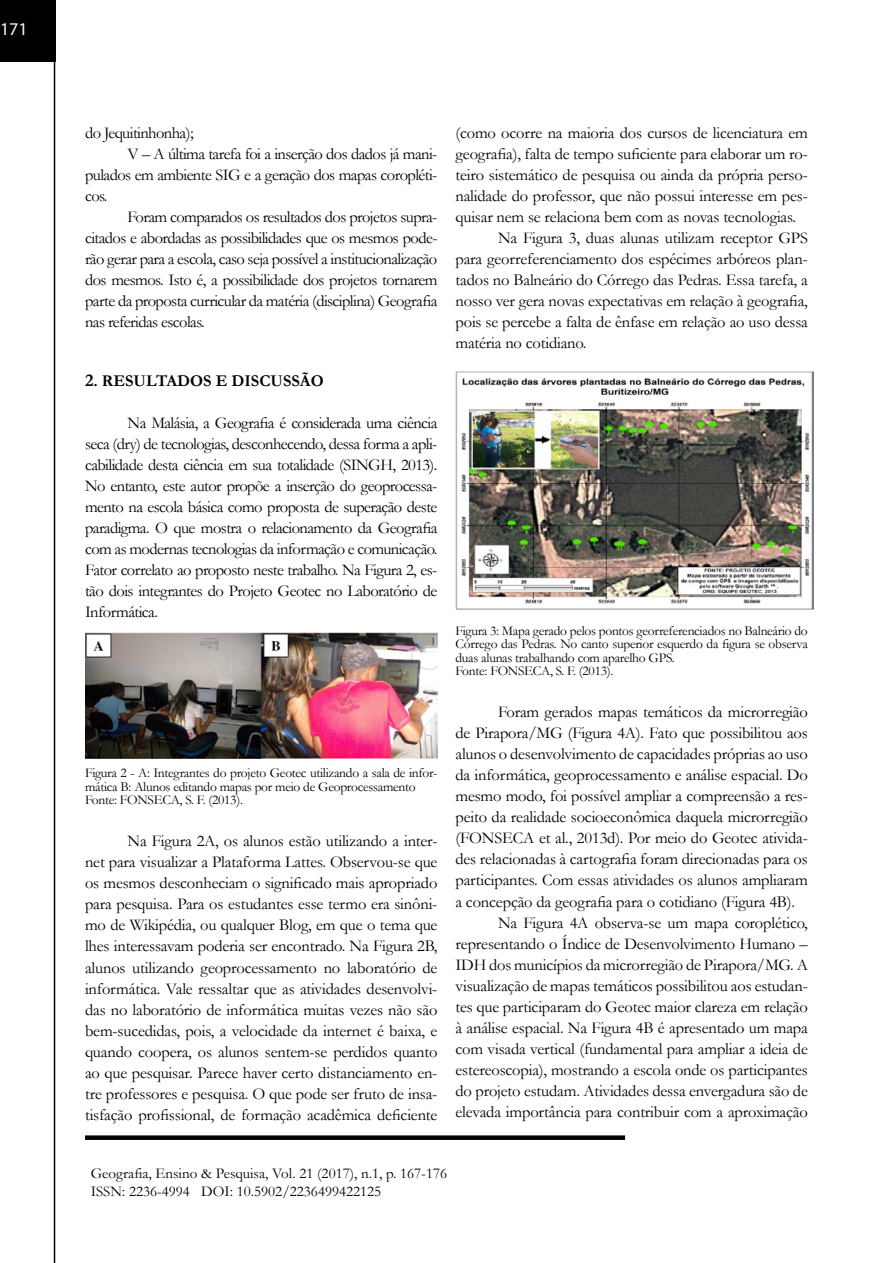
<style>
.page{position:relative;width:893px;height:1263px;background:#fff}
.page>*{position:absolute;margin:0;border:0;box-sizing:border-box;transform-origin:0 0}
.t1{font:18px "Myriad Pro";color:#f8f8f9}
.t2{font:16.5px/21px "Garamond";letter-spacing:-.01em;color:#000;text-align:justify}
.t3{font:16.5px "Garamond";letter-spacing:-.035em;color:#000}
.t4{font:700 16.5px "Garamond";color:#000}
.t5{font:15px/18px "Garamond";color:#000}
.t6{font:13.5px/13.5px "Garamond";letter-spacing:-.02em;color:#000}
.s1{font-size:18px}
</style>
<div class="page">
<div style="left:0;top:0;width:55px;height:62px;background:#000"></div>
<div style="left:85px;top:1135px;width:540px;height:5px;background:#000"></div>
<img style="left:85px;top:632px;width:352px;height:127px">
<img style="left:455px;top:371px;width:359px;height:239px">
<hr style="left:54px;top:0;width:1px;height:1263px;background:#000">
<p class="t1" style="left:0;top:18px;width:29px">171</p>
<p class="t3" style="left:85px;top:122px;width:110px">do Jequitinhonha);</p>
<p class="t3" style="left:128px;top:143px;width:311px">V – A última tarefa foi a inserção dos dados já mani-</p>
<p class="t3" style="left:85px;top:164px;width:354px">pulados em ambiente SIG e a geração dos mapas coropléti-</p>
<p class="t2" style="left:85px;top:185px;width:24px">cos.</p>
<p class="t3" style="left:128px;top:206px;width:311px">Foram comparados os resultados dos projetos supra-</p>
<p class="t3" style="left:85px;top:227px;width:354px">citados e abordadas as possibilidades que os mesmos pode-</p>
<p class="t3" style="left:85px;top:248px;width:354px">rão gerar para a escola, caso seja possível a institucionalização</p>
<p class="t3" style="left:85px;top:269px;width:354px">dos mesmos. Isto é, a possibilidade dos projetos tornarem</p>
<p class="t3" style="left:85px;top:290px;width:354px">parte da proposta curricular da matéria (disciplina) Geografia</p>
<p class="t3" style="left:85px;top:311px;width:121px">nas referidas escolas.</p>
<p class="t4" style="left:85px;top:369px;width:240px"><span class="s1">2</span>. RESULTADOS E DISCUSSÃO</p>
<p class="t2" style="left:85px;top:412px;width:354px;text-indent:43px">Na Malásia, a Geografia é considerada uma ciência seca (dry) de tecnologias, desconhecendo, dessa forma a apli&shy;cabilidade desta ciência em sua totalidade (SINGH, 2013).<br>No entanto, este autor propõe a inserção do geoprocessa&shy;mento na escola básica como proposta de superação deste paradigma. O que mostra o relacionamento da Geografia com as modernas tecnologias da informação e comunicação.<br>Fator correlato ao proposto neste trabalho. Na Figura 2, es&shy;tão dois integrantes do Projeto Geotec no Laboratório de Informática.</p>
<p class="t6" style="left:85px;top:766px;width:354px">Figura 2 - A: Integrantes do projeto Geotec utilizando a sala de infor&shy;mática B: Alunos editando mapas por meio de Geoprocessamento<br>Fonte: FONSECA, S. F. (2013).</p>
<p class="t2" style="left:85px;top:830px;width:354px;text-indent:43px">Na Figura 2A, os alunos estão utilizando a inter&shy;net para visualizar a Plataforma Lattes. Observou-se que os mesmos desconheciam o significado mais apropriado para pesquisa. Para os estudantes esse termo era sinôni&shy;mo de Wikipédia, ou qualquer Blog, em que o tema que lhes interessavam poderia ser encontrado. Na Figura 2B, alunos utilizando geoprocessamento no laboratório de informática. Vale ressaltar que as atividades desenvolvi&shy;das no laboratório de informática muitas vezes não são bem-sucedidas, pois, a velocidade da internet é baixa, e quando coopera, os alunos sentem-se perdidos quanto ao que pesquisar. Parece haver certo distanciamento en&shy;tre professores e pesquisa. O que pode ser fruto de insa&shy;tisfação profissional, de formação acadêmica deficiente</p>
<p class="t2" style="left:455px;top:122px;width:354px">(como ocorre na maioria dos cursos de licenciatura em</p>
<p class="t2" style="left:455px;top:143px;width:354px">geografia), falta de tempo suficiente para elaborar um ro-</p>
<p class="t2" style="left:455px;top:164px;width:354px">teiro sistemático de pesquisa ou ainda da própria perso-</p>
<p class="t2" style="left:455px;top:185px;width:354px">nalidade do professor, que não possui interesse em pes-</p>
<p class="t2" style="left:455px;top:206px;width:342px">quisar nem se relaciona bem com as novas tecnologias.</p>
<p class="t2" style="left:498px;top:227px;width:311px">Na Figura 3, duas alunas utilizam receptor GPS</p>
<p class="t2" style="left:455px;top:248px;width:354px">para georreferenciamento dos espécimes arbóreos plan-</p>
<p class="t2" style="left:455px;top:269px;width:354px">tados no Balneário do Córrego das Pedras. Essa tarefa, a</p>
<p class="t2" style="left:455px;top:290px;width:354px">nosso ver gera novas expectativas em relação à geografia,</p>
<p class="t2" style="left:455px;top:311px;width:354px">pois se percebe a falta de ênfase em relação ao uso dessa</p>
<p class="t2" style="left:455px;top:332px;width:133px">matéria no cotidiano.</p>
<p class="t6" style="left:455px;top:624px;width:354px">Figura 3: Mapa gerado pelos pontos georreferenciados no Balneário do Córrego das Pedras. No canto superior esquerdo da figura se observa duas alunas trabalhando com aparelho GPS.<br>Fonte: FONSECA, S. F. (2013).</p>
<p class="t2" style="left:498px;top:701px;width:311px">Foram gerados mapas temáticos da microrregião</p>
<p class="t2" style="left:455px;top:722px;width:354px">de Pirapora/MG (Figura 4A). Fato que possibilitou aos</p>
<p class="t2" style="left:455px;top:743px;width:354px">alunos o desenvolvimento de capacidades próprias ao uso</p>
<p class="t2" style="left:455px;top:764px;width:354px">da informática, geoprocessamento e análise espacial. Do</p>
<p class="t2" style="left:455px;top:785px;width:354px">mesmo modo, foi possível ampliar a compreensão a res-</p>
<p class="t2" style="left:455px;top:806px;width:354px">peito da realidade socioeconômica daquela microrregião</p>
<p class="t2" style="left:455px;top:827px;width:354px">(FONSECA et al., 2013d). Por meio do Geotec ativida-</p>
<p class="t2" style="left:455px;top:848px;width:354px">des relacionadas à cartografia foram direcionadas para os</p>
<p class="t2" style="left:455px;top:869px;width:354px">participantes. Com essas atividades os alunos ampliaram</p>
<p class="t2" style="left:455px;top:890px;width:341px">a concepção da geografia para o cotidiano (Figura 4B).</p>
<p class="t2" style="left:498px;top:911px;width:311px">Na Figura 4A observa-se um mapa coroplético,</p>
<p class="t2" style="left:455px;top:932px;width:354px">representando o Índice de Desenvolvimento Humano –</p>
<p class="t2" style="left:455px;top:953px;width:354px">IDH dos municípios da microrregião de Pirapora/MG. A</p>
<p class="t2" style="left:455px;top:974px;width:354px">visualização de mapas temáticos possibilitou aos estudan-</p>
<p class="t2" style="left:455px;top:995px;width:354px">tes que participaram do Geotec maior clareza em relação</p>
<p class="t2" style="left:455px;top:1016px;width:354px">à análise espacial. Na Figura 4B é apresentado um mapa</p>
<p class="t2" style="left:455px;top:1037px;width:354px">com visada vertical (fundamental para ampliar a ideia de</p>
<p class="t2" style="left:455px;top:1058px;width:354px">estereoscopia), mostrando a escola onde os participantes</p>
<p class="t2" style="left:455px;top:1079px;width:354px">do projeto estudam. Atividades dessa envergadura são de</p>
<p class="t2" style="left:455px;top:1100px;width:354px">elevada importância para contribuir com a aproximação</p>
<p class="t5" style="left:91px;top:1164px;width:358px">Geografia, Ensino &amp; Pesquisa, Vol. 21 (2017), n.1, p. 167-176<br>ISSN: 2236-4994 DOI: 10.5902/2236499422125</p>
</div>
